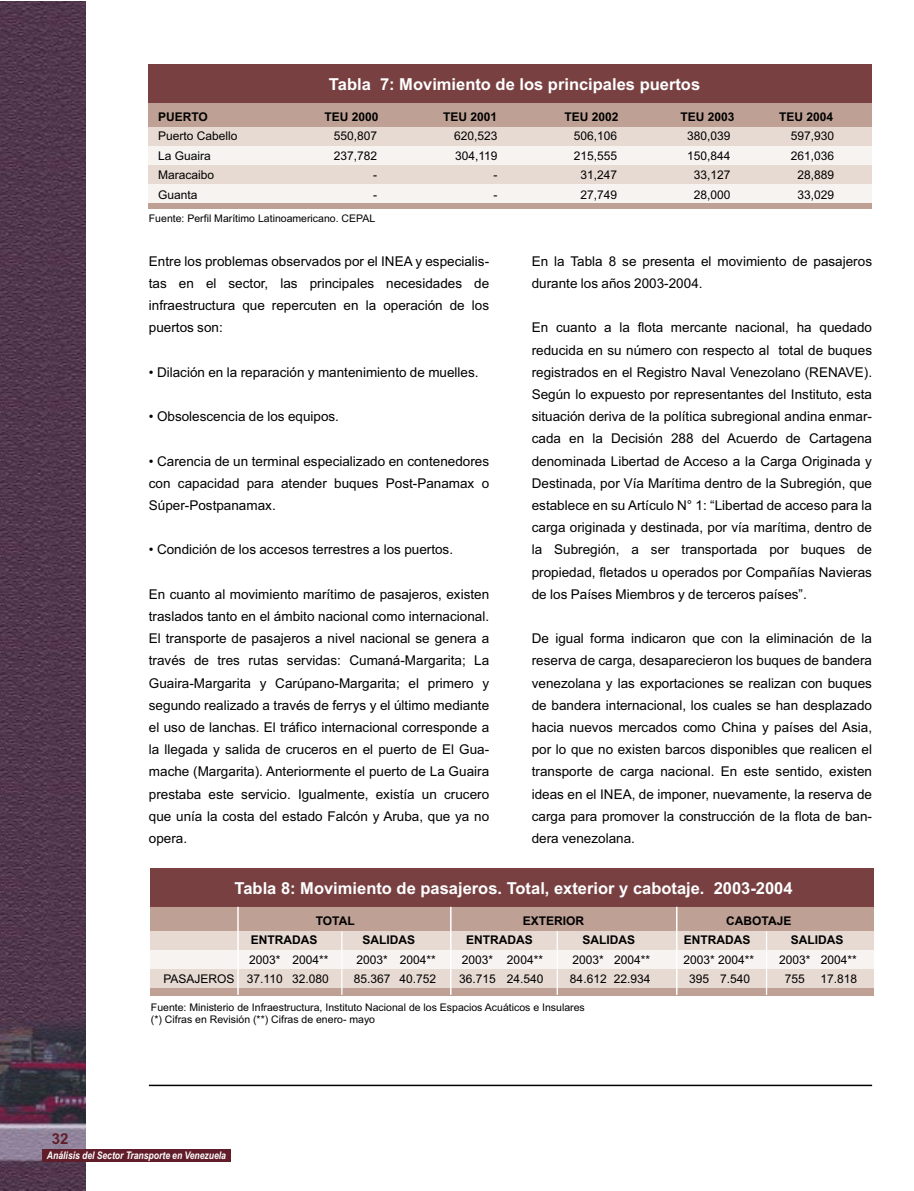
<style>
.page{position:relative;width:914px;height:1191px;background:#fff}
.page>*{position:absolute;margin:0;border:0;box-sizing:border-box;transform-origin:0 0}
.t1{font:700 16.5px "Arial";color:#fff}
.t2{font:15px "Arial Bold MS";color:#611e2a}
.t3{font:13.5px/22.2px "Arial MS";color:#000;text-align:justify}
.t4{font:12px "Arial";color:#000}
.t5{font:700 12px "Arial";color:#000}
.t6{font:10.5px/12px "Arial";color:#000}
.t7{font:italic 700 10.5px "Arial Narrow";color:#fff}
</style>
<div class="page">
<img style="left:0;top:2px;width:85px;height:1189px">
<hr style="left:149px;top:1085px;width:723px;height:1px;background:#000">
<div style="left:42px;top:1150px;width:188px;height:12px;background:#611e2a"></div>
<div style="left:148px;top:103px;width:723px;height:105px;background:#bea094"></div>
<div style="left:148px;top:147px;width:723px;height:18px;background:#f6f3f1"></div>
<div style="left:148px;top:165px;width:723px;height:19px;background:#e7dad2"></div>
<div style="left:148px;top:128px;width:723px;height:18px;background:#e7dad2"></div>
<div style="left:148px;top:184px;width:723px;height:18px;background:#f6f3f1"></div>
<div style="left:148px;top:64px;width:723px;height:39px;background:#784041"></div>
<div style="left:150px;top:907px;width:723px;height:89px;background:#bea094"></div>
<div style="left:150px;top:951px;width:723px;height:18px;background:#f6f3f1"></div>
<div style="left:150px;top:969px;width:723px;height:19px;background:#e7dad2"></div>
<div style="left:150px;top:932px;width:723px;height:18px;background:#e7dad2"></div>
<div style="left:150px;top:868px;width:723px;height:39px;background:#784041"></div>
<hr style="left:237px;top:907px;width:2px;height:88px;background:#fff">
<hr style="left:341px;top:931px;width:1px;height:64px;background:#fff">
<hr style="left:556px;top:931px;width:2px;height:64px;background:#fff">
<hr style="left:765px;top:931px;width:2px;height:64px;background:#fff">
<hr style="left:450px;top:907px;width:1px;height:88px;background:#fff">
<hr style="left:676px;top:907px;width:1px;height:88px;background:#fff">
<p class="t1" style="left:329px;top:78px;width:373px">Tabla 7: Movimiento de los principales puertos</p>
<p class="t5" style="left:158px;top:112px;width:51px">PUERTO</p>
<p class="t5" style="left:324px;top:112px;width:56px">TEU 2000</p>
<p class="t5" style="left:443px;top:112px;width:56px">TEU 2001</p>
<p class="t5" style="left:564px;top:112px;width:56px">TEU 2002</p>
<p class="t5" style="left:680px;top:112px;width:56px">TEU 2003</p>
<p class="t5" style="left:779px;top:112px;width:56px">TEU 2004</p>
<p class="t4" style="left:158px;top:131px;width:81px">Puerto Cabello</p>
<p class="t4" style="left:334px;top:131px;width:45px">550,807</p>
<p class="t4" style="left:454px;top:131px;width:45px">620,523</p>
<p class="t4" style="left:573px;top:131px;width:45px">506,106</p>
<p class="t4" style="left:687px;top:131px;width:45px">380,039</p>
<p class="t4" style="left:790px;top:131px;width:45px">597,930</p>
<p class="t4" style="left:158px;top:151px;width:54px">La Guaira</p>
<p class="t4" style="left:334px;top:151px;width:45px">237,782</p>
<p class="t4" style="left:455px;top:151px;width:44px">304,119</p>
<p class="t4" style="left:573px;top:151px;width:45px">215,555</p>
<p class="t4" style="left:687px;top:151px;width:45px">150,844</p>
<p class="t4" style="left:790px;top:151px;width:45px">261,036</p>
<p class="t4" style="left:158px;top:170px;width:58px">Maracaibo</p>
<p class="t4" style="left:373px;top:170px;width:5px">-</p>
<p class="t4" style="left:493px;top:170px;width:5px">-</p>
<p class="t4" style="left:580px;top:170px;width:38px">31,247</p>
<p class="t4" style="left:693px;top:170px;width:38px">33,127</p>
<p class="t4" style="left:797px;top:170px;width:38px">28,889</p>
<p class="t4" style="left:158px;top:190px;width:41px">Guanta</p>
<p class="t4" style="left:373px;top:190px;width:5px">-</p>
<p class="t4" style="left:493px;top:190px;width:5px">-</p>
<p class="t4" style="left:580px;top:190px;width:38px">27,749</p>
<p class="t4" style="left:693px;top:190px;width:38px">28,000</p>
<p class="t4" style="left:797px;top:190px;width:38px">33,029</p>
<p class="t6" style="left:149px;top:213px;width:228px">Fuente: Perfil Marítimo Latinoamericano. CEPAL</p>
<p class="t3" style="left:149px;top:251px;width:342px">Entre los problemas observados por el INEA y especialis&shy;tas en el sector, las principales necesidades de infraestructura que repercuten en la operación de los puertos son:</p>
<p class="t3" style="left:149px;top:362px;width:331px">• Dilación en la reparación y mantenimiento de muelles.</p>
<p class="t3" style="left:149px;top:407px;width:192px">• Obsolescencia de los equipos.</p>
<p class="t3" style="left:149px;top:451px;width:342px">• Carencia de un terminal especializado en contenedores con capacidad para atender buques Post-Panamax o Súper-Postpanamax.</p>
<p class="t3" style="left:149px;top:540px;width:306px">• Condición de los accesos terrestres a los puertos.</p>
<p class="t3" style="left:149px;top:584px;width:342px">En cuanto al movimiento marítimo de pasajeros, existen traslados tanto en el ámbito nacional como internacional.<br>El transporte de pasajeros a nivel nacional se genera a través de tres rutas servidas: Cumaná-Margarita; La Guaira-Margarita y Carúpano-Margarita; el primero y segundo realizado a través de ferrys y el último mediante el uso de lanchas. El tráfico internacional corresponde a la llegada y salida de cruceros en el puerto de El Gua&shy;mache (Margarita). Anteriormente el puerto de La Guaira prestaba este servicio. Igualmente, existía un crucero que unía la costa del estado Falcón y Aruba, que ya no opera.</p>
<p class="t3" style="left:531px;top:251px;width:342px">En la Tabla 8 se presenta el movimiento de pasajeros durante los años 2003-2004.</p>
<p class="t3" style="left:531px;top:318px;width:342px">En cuanto a la flota mercante nacional, ha quedado reducida en su número con respecto al total de buques registrados en el Registro Naval Venezolano (RENAVE).<br>Según lo expuesto por representantes del Instituto, esta situación deriva de la política subregional andina enmar&shy;cada en la Decisión 288 del Acuerdo de Cartagena denominada Libertad de Acceso a la Carga Originada y Destinada, por Vía Marítima dentro de la Subregión, que establece en su Artículo N° 1: “Libertad de acceso para la carga originada y destinada, por vía marítima, dentro de la Subregión, a ser transportada por buques de propiedad, fletados u operados por Compañías Navieras de los Países Miembros y de terceros países”.</p>
<p class="t3" style="left:531px;top:629px;width:342px">De igual forma indicaron que con la eliminación de la reserva de carga, desaparecieron los buques de bandera venezolana y las exportaciones se realizan con buques de bandera internacional, los cuales se han desplazado hacia nuevos mercados como China y países del Asia, por lo que no existen barcos disponibles que realicen el transporte de carga nacional. En este sentido, existen ideas en el INEA, de imponer, nuevamente, la reserva de carga para promover la construcción de la flota de ban&shy;dera venezolana.</p>
<p class="t1" style="left:234px;top:882px;width:559px">Tabla 8: Movimiento de pasajeros. Total, exterior y cabotaje. 2003-2004</p>
<p class="t5" style="left:316px;top:916px;width:40px">TOTAL</p>
<p class="t5" style="left:522px;top:916px;width:63px">EXTERIOR</p>
<p class="t5" style="left:726px;top:916px;width:67px">CABOTAJE</p>
<p class="t5" style="left:251px;top:936px;width:68px">ENTRADAS</p>
<p class="t5" style="left:362px;top:936px;width:54px">SALIDAS</p>
<p class="t5" style="left:466px;top:936px;width:68px">ENTRADAS</p>
<p class="t5" style="left:582px;top:936px;width:54px">SALIDAS</p>
<p class="t5" style="left:684px;top:936px;width:68px">ENTRADAS</p>
<p class="t5" style="left:790px;top:936px;width:54px">SALIDAS</p>
<p class="t4" style="left:249px;top:955px;width:81px">2003* 2004**</p>
<p class="t4" style="left:356px;top:955px;width:81px">2003* 2004**</p>
<p class="t4" style="left:462px;top:955px;width:83px">2003* 2004**</p>
<p class="t4" style="left:572px;top:955px;width:79px">2003* 2004**</p>
<p class="t4" style="left:683px;top:955px;width:72px">2003* 2004**</p>
<p class="t4" style="left:779px;top:955px;width:79px">2003* 2004**</p>
<p class="t4" style="left:163px;top:975px;width:167px">PASAJEROS 37.110 32.080</p>
<p class="t4" style="left:353px;top:975px;width:84px">85.367 40.752</p>
<p class="t4" style="left:459px;top:975px;width:86px">36.715 24.540</p>
<p class="t4" style="left:570px;top:975px;width:82px">84.612 22.934</p>
<p class="t4" style="left:689px;top:975px;width:63px">395 7.540</p>
<p class="t4" style="left:785px;top:975px;width:22px">755</p>
<p class="t4" style="left:820px;top:975px;width:38px">17.818</p>
<p class="t6" style="left:151px;top:1002px;width:435px">Fuente: Ministerio de Infraestructura, Instituto Nacional de los Espacios Acuáticos e Insulares (*) Cifras en Revisión (**) Cifras de enero- mayo</p>
<p class="t2" style="left:52px;top:1133px;width:18px">32</p>
<p class="t7" style="left:47px;top:1151px;width:181px">Análisis del Sector Transporte en Venezuela</p>
</div>
